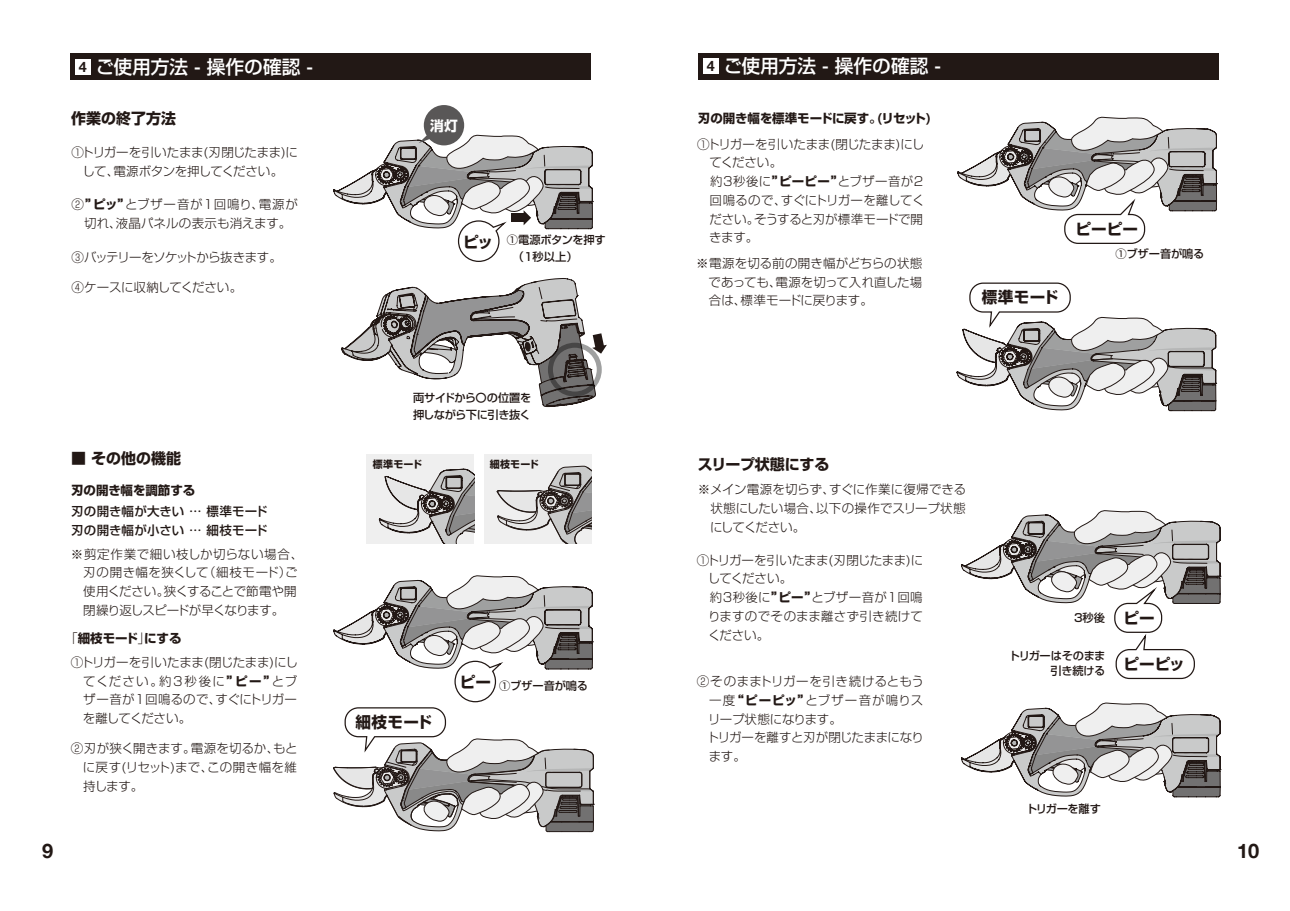
<style>
.page{position:relative;width:1290px;height:911px;background:#fff}
.page>*{position:absolute;margin:0;border:0;box-sizing:border-box;transform-origin:0 0}
.t1{font:700 20px "Helvetica Neue";color:#221815}
.t2{font:500 18.75px "Shin Go Pro";color:#fff}
.t3{font:700 15.62px "Shin Go Pro";letter-spacing:.01em;color:#221815}
.t4{font:700 15px "Shin Go Pro";color:#221815}
.t5{font:700 15px "Shin Go Pro";letter-spacing:-.02em;color:#221815}
.t6{font:700 13.75px "Shin Go Pro";color:#fff}
.t7{font:300 12.5px/18.8px "Shin Go Pro";letter-spacing:-.005em;color:#221815;text-align:justify}
.t8{font:300 12.5px/18.8px "Shin Go Pro";letter-spacing:-.035em;color:#221815;text-align:center}
.t9{font:300 12.5px/18.8px "Shin Go Pro";letter-spacing:.02em;color:#221815;text-align:center}
.t10{font:700 12.5px "Shin Go Pro";color:#221815}
.t11{font:500 12.5px/18.8px "Shin Go Pro";letter-spacing:.015em;color:#221815}
.t12{font:300 12.5px "Shin Go Pro";letter-spacing:-.025em;color:#221815}
.t13{font:300 12.5px "Shin Go Pro";letter-spacing:.04em;color:#221815}
.t14{font:300 12.5px "Shin Go Pro";letter-spacing:-.04em;color:#221815}
.t15{font:300 12.5px "Shin Go Pro";letter-spacing:.035em;color:#221815}
.t16{font:300 12.5px "Shin Go Pro";letter-spacing:.045em;color:#221815}
.t17{font:300 12.5px "Shin Go Pro";letter-spacing:-.065em;color:#221815}
.t18{font:300 12.5px "Shin Go Pro";letter-spacing:.085em;color:#221815}
.t19{font:500 11.25px/15px "Shin Go Pro";letter-spacing:-.03em;color:#221815;text-align:right}
.t20{font:500 11.25px/16.2px "Shin Go Pro";letter-spacing:-.01em;color:#221815}
.t21{font:700 10px "Shin Go Pro";letter-spacing:.025em;color:#221815}
.s1{font-family:"Helvetica Neue";font-weight:700;font-size:14.38px;color:#221815}
.s2{font-weight:700}
.s3{font-weight:300}
.s4{font-weight:700;font-size:15.62px}
</style>
<div class="page">
<div style="left:70px;top:54px;width:520px;height:26px;background:#221815"></div>
<div style="left:75px;top:59px;width:16px;height:16px;background:#fff"></div>
<div style="left:698px;top:53px;width:520px;height:26px;background:#221815"></div>
<div style="left:703px;top:58px;width:16px;height:16px;background:#fff"></div>
<svg style="left:341px;top:278px;width:266px;height:129px"></svg>
<div style="left:548px;top:343px;width:54px;height:53px;border:5px solid #9fa0a0;border-radius:50%"></div>
<svg style="left:333px;top:105px;width:260px;height:157px"></svg>
<svg style="left:957px;top:117px;width:260px;height:127px"></svg>
<svg style="left:956px;top:282px;width:260px;height:129px"></svg>
<svg style="left:961px;top:510px;width:260px;height:169px"></svg>
<svg style="left:961px;top:702px;width:260px;height:95px"></svg>
<div style="left:367px;top:453px;width:107px;height:90px;background:#efefef"></div>
<div style="left:484px;top:453px;width:108px;height:90px;background:#efefef"></div>
<svg style="left:333px;top:575px;width:261px;height:257px"></svg>
<svg style="left:379px;top:468px;width:95px;height:75px"></svg>
<svg style="left:496px;top:466px;width:96px;height:78px"></svg>
<h2 class="t2" style="left:79px;top:51px;width:235px"><span class="s1">4</span> ご使用方法 - 操作の確認 -</h2>
<h2 class="t2" style="left:707px;top:51px;width:235px"><span class="s1">4</span> ご使用方法 - 操作の確認 -</h2>
<p class="t4" style="left:71px;top:106px;width:106px">作業の終了方法</p>
<p class="t8" style="left:72px;top:141px;width:228px">①トリガーを引いたまま(刃閉じたまま)にして、電源ボタンを押してください。</p>
<p class="t9" style="left:72px;top:193px;width:228px">②<span class="s2">”ピッ”</span>とブザー音が1回鳴り、電源が切れ、液晶パネルの表示も消えます。</p>
<p class="t17" style="left:72px;top:247px;width:212px">③バッテリーをソケットから抜きます。</p>
<p class="t7" style="left:72px;top:276px;width:172px">④ケースに収納してください。</p>
<p class="t4" style="left:71px;top:447px;width:111px">■ その他の機能</p>
<p class="t10" style="left:71px;top:480px;width:126px">刃の開き幅を調節する</p>
<p class="t11" style="left:71px;top:500px;width:198px">刃の開き幅が大きい … 標準モード刃の開き幅が小さい … 細枝モード</p>
<p class="t7" style="left:71px;top:543px;width:234px;text-align:center">※剪定作業で細い枝しか切らない場合、刃の開き幅を狭くして（細枝モード）ご<br>使用ください。狭くすることで節電や開<br>閉繰り返しスピードが早くなります。</p>
<p class="t10" style="left:65px;top:628px;width:118px"><span class="s3">「</span>細枝モード<span class="s3">」</span>にする</p>
<p class="t7" style="left:83px;top:651px;width:216px;text-indent:-12px">①トリガーを引いたまま(閉じたまま)にしてください。約3秒後に<span class="s2">”ピー”</span>とブザー音が1回鳴るので、すぐにトリガーを離してください。</p>
<p class="t7" style="left:83px;top:737px;width:216px;text-indent:-12px">②刃が狭く開きます。電源を切るか、もとに戻す(リセット)まで、この開き幅を維持します。</p>
<p class="t6" style="left:430px;top:115px;width:29px">消灯</p>
<p class="t3" style="left:463px;top:230px;width:31px">ピッ</p>
<p class="t20" style="left:507px;top:231px;width:100px">①電源ボタンを押す　（1秒以上）</p>
<p class="t19" style="left:413px;top:388px;width:120px;line-height:16.2px;text-align:left">両サイドから〇の位置を押しながら下に引き抜く</p>
<p class="t21" style="left:373px;top:456px;width:51px">標準モード</p>
<p class="t21" style="left:490px;top:456px;width:51px">細枝モード</p>
<p class="t3" style="left:355px;top:709px;width:78px">細枝モード</p>
<p class="t20" style="left:460px;top:676px;width:130px"><span class="s4">ピー</span> ①ブザー音が鳴る</p>
<p class="t10" style="left:698px;top:108px;width:235px">刃の開き幅を標準モードに戻す。(リセット)</p>
<p class="t8" style="left:697px;top:133px;width:229px">①トリガーを引いたまま(閉じたまま)にし</p>
<p class="t7" style="left:709px;top:152px;width:74px">てください。</p>
<p class="t15" style="left:697px;top:171px;width:228px">　約3秒後に<span class="s2">”ピーピー”</span>とブザー音が2</p>
<p class="t8" style="left:710px;top:189px;width:216px">回鳴るので、すぐにトリガーを離してく</p>
<p class="t7" style="left:709px;top:208px;width:215px">ださい。そうすると刃が標準モードで開</p>
<p class="t7" style="left:709px;top:227px;width:51px">きます。</p>
<p class="t7" style="left:708px;top:252px;width:215px;text-indent:-12px">※電源を切る前の開き幅がどちらの状態であっても、電源を切って入れ直した場合は、標準モードに戻ります。</p>
<p class="t3" style="left:982px;top:285px;width:78px">標準モード</p>
<p class="t3" style="left:1075px;top:217px;width:64px">ピーピー</p>
<p class="t20" style="left:1115px;top:244px;width:90px">①ブザー音が鳴る</p>
<p class="t5" style="left:698px;top:453px;width:133px">スリープ状態にする</p>
<p class="t7" style="left:710px;top:478px;width:258px;text-indent:-12px">※メイン電源を切らず、すぐに作業に復帰できる状態にしたい場合、以下の操作でスリープ状態にしてください。</p>
<p class="t12" style="left:697px;top:549px;width:228px">①トリガーを引いたまま(刃閉じたまま)に</p>
<p class="t7" style="left:708px;top:568px;width:86px">してください。</p>
<p class="t13" style="left:697px;top:587px;width:228px">　約3秒後に<span class="s2">”ピー”</span>とブザー音が1回鳴</p>
<p class="t9" style="left:708px;top:605px;width:216px">りますのでそのまま離さず引き続けて</p>
<p class="t7" style="left:708px;top:624px;width:63px">ください。</p>
<p class="t16" style="left:697px;top:671px;width:229px">②そのままトリガーを引き続けるともう</p>
<p class="t18" style="left:709px;top:690px;width:216px">一度<span class="s2">“ピーピッ”</span>とブザー音が鳴りス</p>
<p class="t7" style="left:708px;top:708px;width:135px">リープ状態になります。</p>
<p class="t14" style="left:697px;top:727px;width:229px">　トリガーを離すと刃が閉じたままになり</p>
<p class="t7" style="left:709px;top:745px;width:39px">ます。</p>
<p class="t19" style="left:1074px;top:609px;width:33px">3秒後</p>
<p class="t19" style="left:1009px;top:646px;width:98px">トリガーはそのまま引き続ける</p>
<p class="t3" style="left:1123px;top:605px;width:33px">ピー</p>
<p class="t3" style="left:1123px;top:651px;width:63px">ピーピッ</p>
<p class="t19" style="left:1026px;top:799px;width:76px">トリガーを離す</p>
<h1 class="t1" style="left:42px;top:835px;width:13px">9</h1>
<h1 class="t1" style="left:1237px;top:835px;width:24px">10</h1>
</div>
